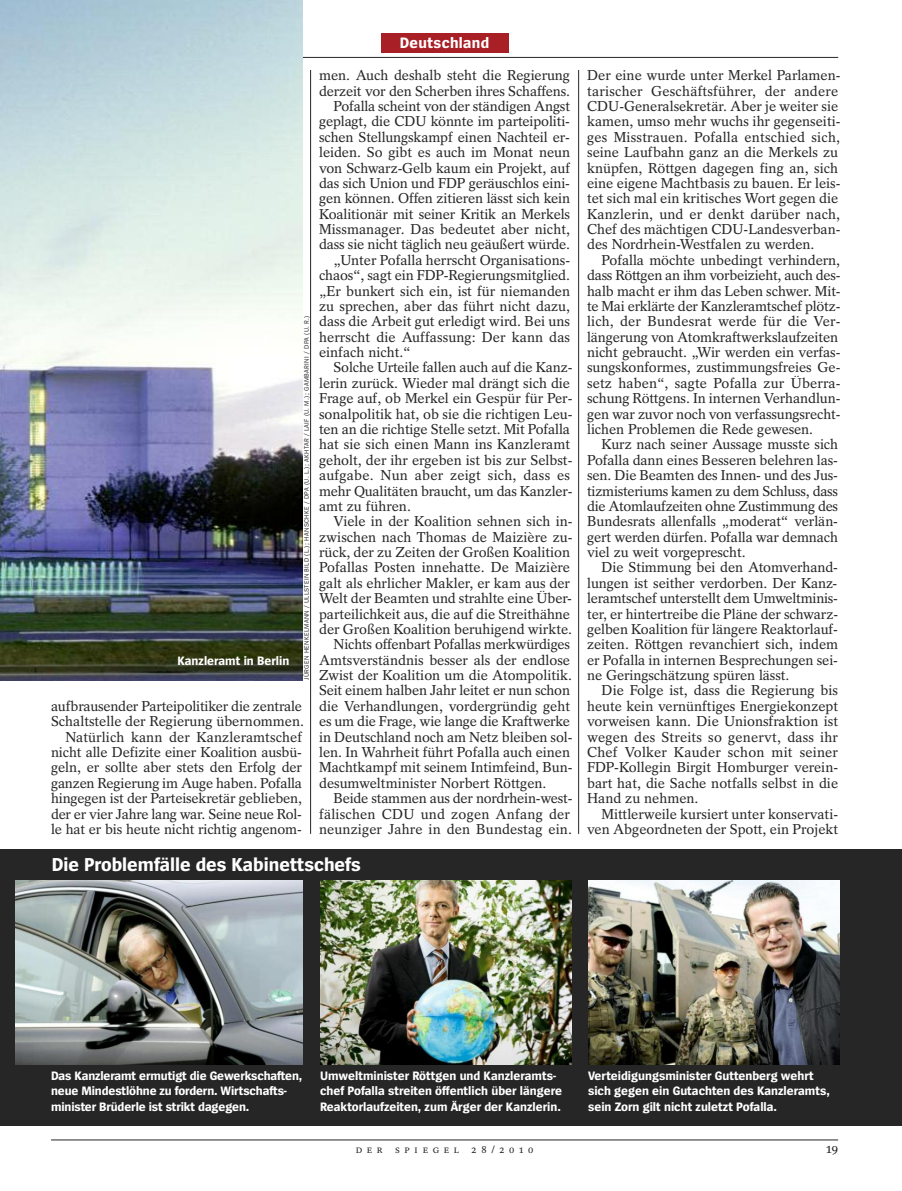
<style>
.page{position:relative;width:902px;height:1191px;background:#fff}
.page>*{position:absolute;margin:0;border:0;box-sizing:border-box;transform-origin:0 0}
.t1{font:700 19.5px "Spiegel Sans";color:#fff}
.t2{font:700 15.75px "Spiegel Sans";letter-spacing:.02em;color:#fff}
.t3{font:14.25px/15.5px "Spiegel Serif";letter-spacing:-.005em;color:#272627;text-align:justify}
.t4{font:14.25px "Spiegel Serif";letter-spacing:.015em;color:#272627}
.t5{font:13.5px "Spiegel Serif";color:#272627}
.t6{font:700 12.75px/15.5px "Spiegel Sans";color:#fff}
.t7{font:10.5px "Spiegel Serif";letter-spacing:.45em;color:#272627}
.t8{font:6.75px "Spiegel Sans";letter-spacing:.05em;color:#272627}
</style>
<div class="page">
<div style="left:0;top:849px;width:901px;height:277px;background:#272627"></div>
<hr style="left:310px;top:70px;width:1px;height:764px;background:#272627">
<hr style="left:578px;top:70px;width:1px;height:764px;background:#272627">
<hr style="left:51px;top:1139px;width:787px;height:1px;background:#272627">
<hr style="left:302px;top:57px;width:536px;height:1px;background:#272627">
<hr style="left:0;top:849px;width:1px;height:277px;background:#fff">
<img style="left:320px;top:880px;width:251px;height:184px">
<img style="left:16px;top:880px;width:287px;height:184px">
<img style="left:0;top:0;width:302px;height:680px">
<div style="left:381px;top:34px;width:127px;height:19px;background:#a91f26"></div>
<img style="left:588px;top:880px;width:251px;height:184px">
<p class="t6" style="left:177px;top:653px;width:113px">Kanzleramt in Berlin</p>
<p class="t8" style="left:304px;top:680px;width:366px;rotate:-90deg">JÜRGEN HENKELMANN / ULLSTEIN BILD (L.); HANSCHKE / DPA (U. L.); AKHTAR / LAIF (U. M.); GAMBARINI / DPA (U. R.)</p>
<p class="t3" style="left:51px;top:700px;width:254px;text-align:right">aufbrausender Parteipolitiker die zentrale Schaltstelle der Regierung übernommen.<br>Natürlich kann der Kanzleramtschef nicht alle Defizite einer Koalition ausbü&shy;geln, er sollte aber stets den Erfolg der ganzen Regierung im Auge haben. Pofalla hingegen ist der Parteisekretär geblieben, der er vier Jahre lang war. Seine neue Rol&shy;le hat er bis heute nicht richtig angenom-</p>
<p class="t2" style="left:400px;top:37px;width:91px">Deutschland</p>
<p class="t3" style="left:319px;top:69px;width:252px">men. Auch deshalb steht die Regierung</p>
<p class="t3" style="left:319px;top:84px;width:252px">derzeit vor den Scherben ihres Schaffens.</p>
<p class="t3" style="left:333px;top:100px;width:238px">Pofalla scheint von der ständigen Angst</p>
<p class="t3" style="left:319px;top:115px;width:252px">geplagt, die CDU könnte im parteipoliti-</p>
<p class="t3" style="left:319px;top:131px;width:252px">schen Stellungskampf einen Nachteil er-</p>
<p class="t3" style="left:319px;top:146px;width:252px">leiden. So gibt es auch im Monat neun</p>
<p class="t3" style="left:319px;top:161px;width:252px">von Schwarz-Gelb kaum ein Projekt, auf</p>
<p class="t3" style="left:319px;top:177px;width:252px">das sich Union und FDP geräuschlos eini-</p>
<p class="t3" style="left:319px;top:192px;width:252px">gen können. Offen zitieren lässt sich kein</p>
<p class="t3" style="left:319px;top:207px;width:252px">Koalitionär mit seiner Kritik an Merkels</p>
<p class="t3" style="left:319px;top:223px;width:252px">Missmanager. Das bedeutet aber nicht,</p>
<p class="t3" style="left:319px;top:238px;width:252px">dass sie nicht täglich neu geäußert würde.</p>
<p class="t3" style="left:333px;top:254px;width:238px">„Unter Pofalla herrscht Organisations-</p>
<p class="t3" style="left:319px;top:269px;width:252px">chaos“, sagt ein FDP-Regierungsmitglied.</p>
<p class="t3" style="left:319px;top:284px;width:252px">„Er bunkert sich ein, ist für niemanden</p>
<p class="t3" style="left:319px;top:300px;width:252px">zu sprechen, aber das führt nicht dazu,</p>
<p class="t3" style="left:319px;top:315px;width:252px">dass die Arbeit gut erledigt wird. Bei uns</p>
<p class="t3" style="left:319px;top:330px;width:252px">herrscht die Auffassung: Der kann das</p>
<p class="t3" style="left:319px;top:346px;width:93px">einfach nicht.“</p>
<p class="t3" style="left:333px;top:361px;width:240px">Solche Urteile fallen auch auf die Kanz-</p>
<p class="t3" style="left:319px;top:377px;width:252px">lerin zurück. Wieder mal drängt sich die</p>
<p class="t3" style="left:319px;top:392px;width:255px">Frage auf, ob Merkel ein Gespür für Per-</p>
<p class="t3" style="left:319px;top:407px;width:255px">sonalpolitik hat, ob sie die richtigen Leu-</p>
<p class="t3" style="left:319px;top:423px;width:252px">ten an die richtige Stelle setzt. Mit Pofalla</p>
<p class="t3" style="left:319px;top:438px;width:252px">hat sie sich einen Mann ins Kanzleramt</p>
<p class="t3" style="left:319px;top:453px;width:255px">geholt, der ihr ergeben ist bis zur Selbst-</p>
<p class="t4" style="left:319px;top:470px;width:252px">aufgabe. Nun aber zeigt sich, dass es</p>
<p class="t3" style="left:319px;top:484px;width:255px">mehr Qualitäten braucht, um das Kanzler-</p>
<p class="t3" style="left:319px;top:500px;width:93px">amt zu führen.</p>
<p class="t3" style="left:333px;top:515px;width:240px">Viele in der Koalition sehnen sich in-</p>
<p class="t3" style="left:319px;top:530px;width:255px">zwischen nach Thomas de Maizière zu-</p>
<p class="t3" style="left:319px;top:546px;width:252px">rück, der zu Zeiten der Großen Koalition</p>
<p class="t3" style="left:319px;top:561px;width:252px">Pofallas Posten innehatte. De Maizière</p>
<p class="t3" style="left:319px;top:576px;width:252px">galt als ehrlicher Makler, er kam aus der</p>
<p class="t3" style="left:319px;top:592px;width:254px">Welt der Beamten und strahlte eine Über-</p>
<p class="t3" style="left:319px;top:607px;width:252px">parteilichkeit aus, die auf die Streithähne</p>
<p class="t3" style="left:319px;top:623px;width:254px">der Großen Koalition beruhigend wirkte.</p>
<p class="t3" style="left:333px;top:638px;width:238px">Nichts offenbart Pofallas merkwürdiges</p>
<p class="t3" style="left:319px;top:653px;width:252px">Amtsverständnis besser als der endlose</p>
<p class="t3" style="left:319px;top:669px;width:254px">Zwist der Koalition um die Atompolitik.</p>
<p class="t3" style="left:319px;top:684px;width:252px">Seit einem halben Jahr leitet er nun schon</p>
<p class="t3" style="left:319px;top:699px;width:252px">die Verhandlungen, vordergründig geht</p>
<p class="t3" style="left:319px;top:715px;width:252px">es um die Frage, wie lange die Kraftwerke</p>
<p class="t3" style="left:319px;top:730px;width:255px">in Deutschland noch am Netz bleiben sol-</p>
<p class="t3" style="left:319px;top:746px;width:252px">len. In Wahrheit führt Pofalla auch einen</p>
<p class="t3" style="left:319px;top:761px;width:255px">Machtkampf mit seinem Intimfeind, Bun-</p>
<p class="t3" style="left:319px;top:776px;width:229px">desumweltminister Norbert Röttgen.</p>
<p class="t3" style="left:333px;top:792px;width:240px">Beide stammen aus der nordrhein-west-</p>
<p class="t4" style="left:319px;top:808px;width:252px">fälischen CDU und zogen Anfang der</p>
<p class="t3" style="left:319px;top:822px;width:254px">neunziger Jahre in den Bundestag ein.</p>
<h1 class="t1" style="left:52px;top:857px;width:310px">Die Problemfälle des Kabinettschefs</h1>
<p class="t3" style="left:587px;top:69px;width:255px;text-align:left">Der eine wurde unter Merkel Parlamen&shy;tarischer Geschäftsführer, der andere CDU-Generalsekretär. Aber je weiter sie kamen, umso mehr wuchs ihr gegenseiti&shy;ges Misstrauen. Pofalla entschied sich, seine Laufbahn ganz an die Merkels zu knüpfen, Röttgen dagegen fing an, sich eine eigene Machtbasis zu bauen. Er leis&shy;tet sich mal ein kritisches Wort gegen die Kanzlerin, und er denkt darüber nach, Chef des mächtigen CDU-Landesverban&shy;des Nordrhein-Westfalen zu werden.</p>
<p class="t3" style="left:587px;top:254px;width:255px;text-align:left;text-indent:14px">Pofalla möchte unbedingt verhindern, dass Röttgen an ihm vorbeizieht, auch des&shy;halb macht er ihm das Leben schwer. Mit&shy;te Mai erklärte der Kanzleramtschef plötz&shy;lich, der Bundesrat werde für die Ver&shy;längerung von Atomkraftwerkslaufzeiten nicht gebraucht. „Wir werden ein verfas&shy;sungskonformes, zustimmungsfreies Ge&shy;setz haben“, sagte Pofalla zur Überra&shy;schung Röttgens. In internen Verhandlun&shy;gen war zuvor noch von verfassungsrecht&shy;lichen Problemen die Rede gewesen.</p>
<p class="t3" style="left:587px;top:438px;width:252px;text-indent:14px">Kurz nach seiner Aussage musste sich Pofalla dann eines Besseren belehren las&shy;sen. Die Beamten des Innen- und des Jus&shy;tizmisteriums kamen zu dem Schluss, dass die Atomlaufzeiten ohne Zustimmung des Bundesrats allenfalls „moderat“ verlän&shy;gert werden dürfen. Pofalla war demnach viel zu weit vorgeprescht.</p>
<p class="t3" style="left:587px;top:561px;width:252px;text-indent:14px">Die Stimmung bei den Atomverhand&shy;lungen ist seither verdorben. Der Kanz&shy;leramtschef unterstellt dem Umweltminis&shy;ter, er hintertreibe die Pläne der schwarz&shy;gelben Koalition für längere Reaktorlauf&shy;zeiten. Röttgen revanchiert sich, indem er Pofalla in internen Besprechungen sei&shy;ne Geringschätzung spüren lässt.</p>
<p class="t3" style="left:587px;top:684px;width:252px;text-indent:14px">Die Folge ist, dass die Regierung bis heute kein vernünftiges Energiekonzept vorweisen kann. Die Unionsfraktion ist wegen des Streits so genervt, dass ihr Chef Volker Kauder schon mit seiner FDP-Kollegin Birgit Homburger verein&shy;bart hat, die Sache notfalls selbst in die Hand zu nehmen.</p>
<p class="t3" style="left:587px;top:807px;width:252px;text-align:right">Mittlerweile kursiert unter konservati&shy;ven Abgeordneten der Spott, ein Projekt</p>
<p class="t6" style="left:51px;top:1069px;width:253px">Das Kanzleramt ermutigt die Gewerkschaften, neue Mindestlöhne zu fordern. Wirtschafts&shy;minister Brüderle ist strikt dagegen.</p>
<p class="t6" style="left:320px;top:1069px;width:244px">Umweltminister Röttgen und Kanzleramts&shy;chef Pofalla streiten öffentlich über längere<br>Reaktorlaufzeiten, zum Ärger der Kanzlerin.</p>
<p class="t6" style="left:588px;top:1069px;width:243px">Verteidigungsminister Guttenberg wehrt sich gegen ein Gutachten des Kanzleramts, sein Zorn gilt nicht zuletzt Pofalla.</p>
<p class="t7" style="left:355px;top:1145px;width:179px">DER SPIEGEL 28/2010</p>
<p class="t5" style="left:826px;top:1143px;width:14px">19</p>
</div>
